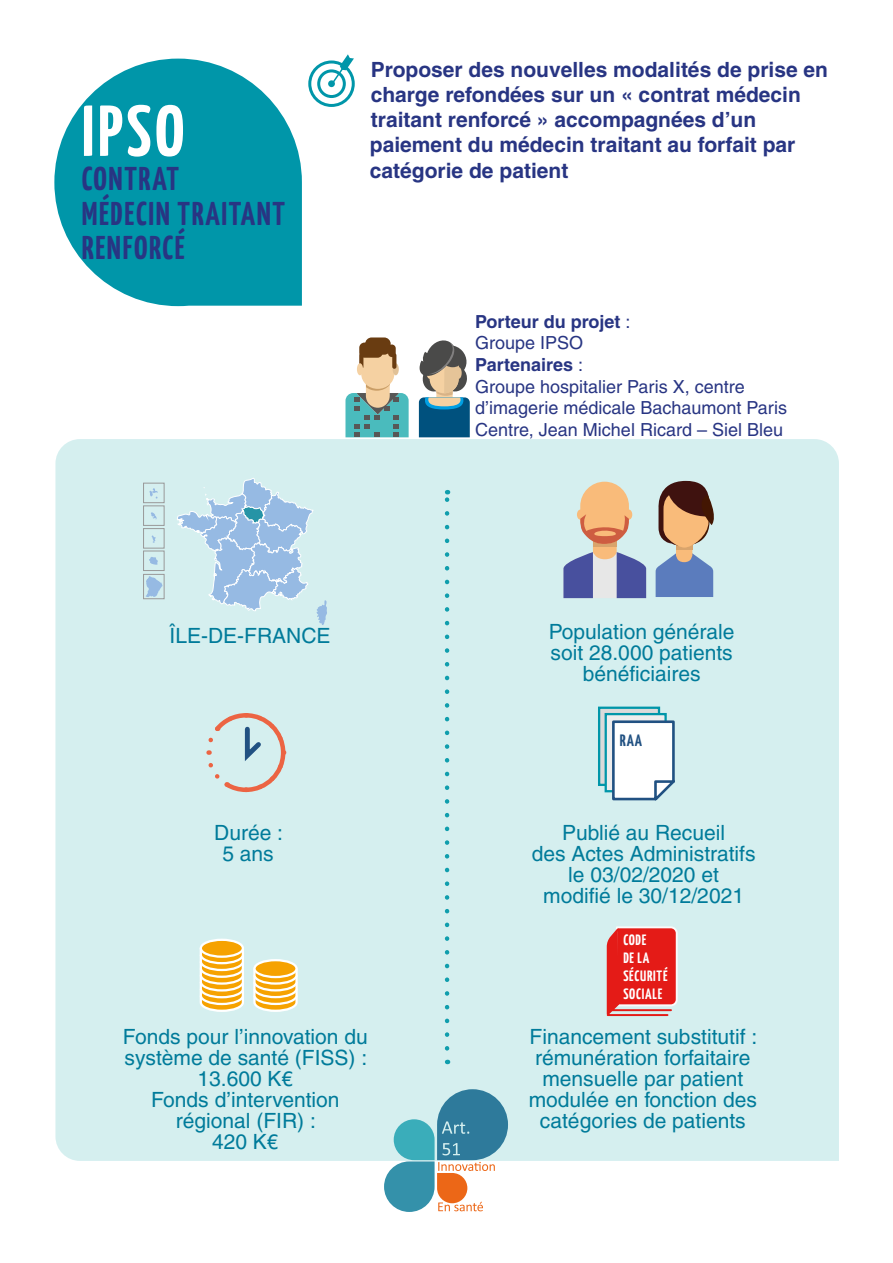
<style>
.page{position:relative;width:893px;height:1263px;background:#fff}
.page>*{position:absolute;margin:0;border:0;box-sizing:border-box;transform-origin:0 0}
.t1{font:700 72px "Yanone Kaffeesatz";color:#fff}
.t2{font:700 33px/34.5px "Yanone Kaffeesatz";letter-spacing:.05em;color:#283583}
.t3{font:21px/21px "Helvetica";color:#007b9a;text-align:center}
.t4{font:700 21px/25.2px "Helvetica";color:#283583}
.t5{font:18px/21.6px "Helvetica";color:#283583}
.t6{font:700 16.5px "Yanone Kaffeesatz";color:#215182}
.t7{font:700 15px/18px "Yanone Kaffeesatz";letter-spacing:.05em;color:#fff}
.s1{font-weight:700}
</style>
<div class="page">
<svg style="left:54px;top:59px;width:248px;height:247px;fill:#0096a9"></svg>
<div style="left:317px;top:69px;width:29px;height:29px;border:3px solid #0096a9;border-radius:50%"></div>
<div style="left:308px;top:60px;width:47px;height:47px;border:3px solid #0096a9;border-radius:50%"></div>
<svg style="left:330px;top:54px;width:24px;height:32px"></svg>
<svg style="left:384px;top:1161px;width:111px;height:51px"></svg>
<div style="left:55px;top:439px;width:784px;height:722px;background:#d5efef"></div>
<svg style="left:345px;top:343px;width:64px;height:94px"></svg>
<svg style="left:359px;top:353px;width:4px;height:16px"></svg>
<div style="left:357px;top:363px;width:6px;height:12px;background:#f5d1a2;border-radius:50%"></div>
<svg style="left:393px;top:363px;width:6px;height:12px"></svg>
<div style="left:359px;top:343px;width:24px;height:15px;background:#693c11;border-radius:5px"></div>
<div style="left:365px;top:337px;width:26px;height:18px;background:#693c11;border-radius:6px"></div>
<div style="left:388px;top:344px;width:8px;height:13px;background:#693c11;border-radius:4px"></div>
<svg style="left:392px;top:353px;width:4px;height:16px"></svg>
<svg style="left:418px;top:340px;width:52px;height:97px"></svg>
<svg style="left:252px;top:966px;width:47px;height:47px"></svg>
<svg style="left:199px;top:946px;width:46px;height:67px"></svg>
<div style="left:201px;top:940px;width:42px;height:17px;background:#f6a200;border-radius:50%"></div>
<div style="left:200px;top:939px;width:44px;height:19px;border:2px solid #fff;border-radius:50%"></div>
<svg style="left:254px;top:960px;width:43px;height:17px"></svg>
<div style="left:253px;top:959px;width:45px;height:19px;border:2px solid #fff;border-radius:50%"></div>
<svg style="left:177px;top:478px;width:150px;height:147px;background:#bcd9ea"></svg>
<svg style="left:143px;top:483px;width:21px;height:116px;background:#c3dbe1"></svg>
<svg style="left:204px;top:711px;width:84px;height:83px;background:#d2d8d6"></svg>
<svg style="left:606px;top:925px;width:73px;height:94px;background:#e24643"></svg>
<svg style="left:597px;top:705px;width:80px;height:97px"></svg>
<div style="left:626px;top:510px;width:6px;height:10px;background:#f9bb7a;border-radius:50%"></div>
<div style="left:577px;top:510px;width:7px;height:10px;background:#f9bb7a;border-radius:50%"></div>
<div style="left:580px;top:482px;width:49px;height:62px;background:#f9bb7a;border-radius:24px"></div>
<svg style="left:563px;top:514px;width:83px;height:84px;background:#aca5b3"></svg>
<svg style="left:656px;top:481px;width:62px;height:116px;background:#999294"></svg>
<h1 class="t1" style="left:82px;top:87px;width:104px">IPSO</h1>
<h2 class="t2" style="left:82px;top:161px;width:205px">CONTRAT<br>MÉDECIN TRAITANT<br>RENFORCÉ</h2>
<p class="t4" style="left:370px;top:57px;width:460px">Proposer des nouvelles modalités de prise en charge refondées sur un « contrat médecin traitant renforcé » accompagnées d’un paiement du médecin traitant au forfait par catégorie de patient</p>
<p class="t5" style="left:475px;top:311px;width:313px"><span class="s1">Porteur du projet</span> :<br>Groupe IPSO<br><span class="s1">Partenaires</span> :<br>Groupe hospitalier Paris X, centre d’imagerie médicale Bachaumont Paris<br>Centre, Jean Michel Ricard – Siel Bleu</p>
<p class="t3" style="left:170px;top:625px;width:163px">ÎLE-DE-FRANCE</p>
<p class="t3" style="left:214px;top:822px;width:70px">Durée :<br>5 ans</p>
<p class="t3" style="left:549px;top:621px;width:187px">Population générale soit 28.000 patients bénéficiaires</p>
<p class="t6" style="left:620px;top:730px;width:24px">RAA</p>
<p class="t3" style="left:532px;top:822px;width:225px">Publié au Recueil<br>des Actes Administratifs le 03/02/2020 et<br>modifié le 30/12/2021</p>
<p class="t7" style="left:623px;top:930px;width:46px">CODE<br>DE LA<br>SÉCURITÉ<br>SOCIALE</p>
<p class="t3" style="left:123px;top:1026px;width:246px">Fonds pour l’innovation du système de santé (FISS) :<br>13.600 K€<br>Fonds d’intervention régional (FIR) :<br>420 K€</p>
<p class="t3" style="left:529px;top:1026px;width:230px">Financement substitutif : rémunération forfaitaire mensuelle par patient modulée en fonction des catégories de patients</p>
</div>
